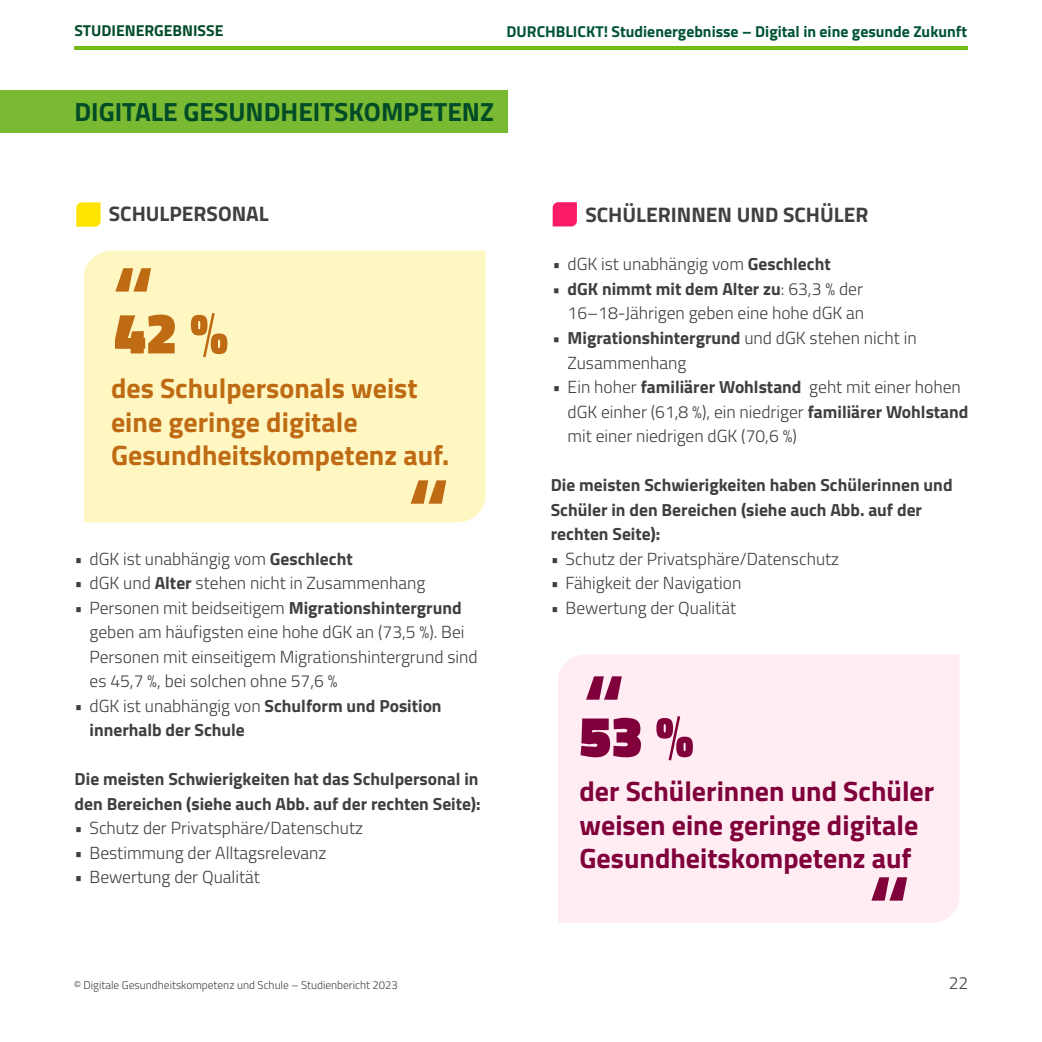
<style>
.page{position:relative;width:1042px;height:1042px;background:#fff}
.page>*{position:absolute;margin:0;border:0;box-sizing:border-box;transform-origin:0 0}
.t1{font:700 94.5px "BGEK Titillium";color:#bf6b14}
.t2{font:700 94.5px "BGEK Titillium";color:#7f003a}
.P_highlight{font:900 57.75px "BGEK Titillium";color:#bf6b14}
.P_highlight-2{font:900 57.75px "BGEK Titillium";color:#7f003a}
.Quotes{font:700 28px/33.6px "BGEK Titillium";color:#7f003a}
.Quotes-2{font:700 28px/33.6px "BGEK Titillium";color:#bf6b14}
.t3{font:700 26.25px "BGEK Titillium";color:#004b28}
.H_4{font:700 21px "BGEK Titillium";color:#3f3f40}
.t4{font:300 17.5px/24.5px "BGEK Titillium";color:#3f3f40}
.t5{font:700 17.5px/24.5px "BGEK Titillium";color:#3f3f40}
.t6{font:700 15.75px "BGEK Titillium";color:#005433}
.t7{font:700 15.75px "BGEK Titillium";color:#004b28}
.t8{font:300 11.38px "BGEK Titillium";color:#3f3f40}
.s1{font-weight:700}
.s2{font-weight:300}
</style>
<div class="page">
<hr style="left:74px;top:46px;width:893px;height:4px;background:#71bb12">
<div style="left:0;top:90px;width:507px;height:43px;background:#7ab932"></div>
<svg style="left:76px;top:202px;width:25px;height:25px"></svg>
<div style="left:84px;top:251px;width:401px;height:271px;background:#fff7c2"></div>
<svg style="left:553px;top:202px;width:24px;height:24px"></svg>
<div style="left:558px;top:654px;width:401px;height:269px;background:#ffedf3"></div>
<p class="t7" style="left:74px;top:19px;width:151px">STUDIENERGEBNISSE</p>
<p class="t6" style="left:506px;top:20px;width:462px">DURCHBLICKT! Studienergebnisse – Digital in eine gesunde Zukunft</p>
<h3 class="t3" style="left:74px;top:92px;width:421px">DIGITALE GESUNDHEITSKOMPETENZ</h3>
<h4 class="H_4" style="left:109px;top:198px;width:161px">SCHULPERSONAL</h4>
<h1 class="t1" style="left:116px;top:174px;width:41px">„</h1>
<p class="P_highlight" style="left:114px;top:291px;width:116px">42 %</p>
<p class="Quotes-2" style="left:111px;top:370px;width:308px">des Schulpersonals weist eine geringe digitale</p>
<p class="Quotes-2" style="left:111px;top:437px;width:340px">Gesundheitskompetenz auf.</p>
<h1 class="t1" style="left:411px;top:386px;width:41px">„</h1>
<p class="t4" style="left:75px;top:545px;width:280px">• dGK ist unabhängig vom <span class="s1">Geschlecht</span></p>
<p class="t4" style="left:75px;top:570px;width:352px">• dGK und <span class="s1">Alter</span> stehen nicht in Zusammenhang</p>
<p class="t4" style="left:90px;top:594px;width:390px;text-indent:-15px">• Personen mit beidseitigem <span class="s1">Migrationshintergrund </span>geben am häufigsten eine hohe dGK an (73,5 %). Bei Personen mit einseitigem Migrationshintergrund sind es 45,7 %, bei solchen ohne 57,6 %</p>
<p class="t5" style="left:90px;top:692px;width:354px;text-indent:-15px"><span class="s2">• dGK ist unabhängig von</span> Schulform und Position innerhalb der Schule</p>
<p class="t5" style="left:75px;top:766px;width:408px">Die meisten Schwierigkeiten hat das Schulpersonal in den Bereichen (siehe auch Abb. auf der rechten Seite):</p>
<p class="t4" style="left:75px;top:815px;width:290px">• Schutz der Privatsphäre/Datenschutz</p>
<p class="t4" style="left:75px;top:839px;width:253px">• Bestimmung der Alltagsrelevanz</p>
<p class="t4" style="left:75px;top:864px;width:187px">• Bewertung der Qualität</p>
<h4 class="H_4" style="left:585px;top:198px;width:284px">SCHÜLERINNEN UND SCHÜLER</h4>
<p class="t4" style="left:553px;top:251px;width:280px">• dGK ist unabhängig vom <span class="s1">Geschlecht</span></p>
<p class="t4" style="left:553px;top:276px;width:313px;text-align:right"><span class="s1">• dGK nimmt mit dem Alter zu</span>: 63,3 % der<br>16–18-Jährigen geben eine hohe dGK an</p>
<p class="t4" style="left:567px;top:325px;width:351px;text-indent:-15px"><span class="s1">• Migrationshintergrund</span> und dGK stehen nicht in<br>Zusammenhang</p>
<p class="t4" style="left:567px;top:374px;width:402px;text-indent:-15px">• Ein hoher <span class="s1">familiärer Wohlstand</span> geht mit einer hohen dGK einher (61,8 %), ein niedriger <span class="s1">familiärer Wohlstand </span>mit einer niedrigen dGK (70,6 %)</p>
<p class="t5" style="left:551px;top:472px;width:403px">Die meisten Schwierigkeiten haben Schülerinnen und<br>Schüler in den Bereichen (siehe auch Abb. auf der rechten Seite):</p>
<p class="t4" style="left:551px;top:545px;width:290px">• Schutz der Privatsphäre/Datenschutz</p>
<p class="t4" style="left:551px;top:570px;width:192px">• Fähigkeit der Navigation</p>
<p class="t4" style="left:551px;top:594px;width:187px">• Bewertung der Qualität</p>
<h1 class="t2" style="left:587px;top:582px;width:41px">„</h1>
<p class="P_highlight-2" style="left:579px;top:694px;width:116px">53 %</p>
<p class="Quotes" style="left:579px;top:773px;width:356px">der Schülerinnen und Schüler weisen eine geringe digitale<br>Gesundheitskompetenz auf</p>
<p class="t2" style="left:872px;top:783px;width:41px">„</p>
<p class="t8" style="left:74px;top:977px;width:326px">© Digitale Gesundheitskompetenz und Schule – Studienbericht 2023</p>
<p class="t4" style="left:949px;top:970px;width:21px">22</p>
</div>
